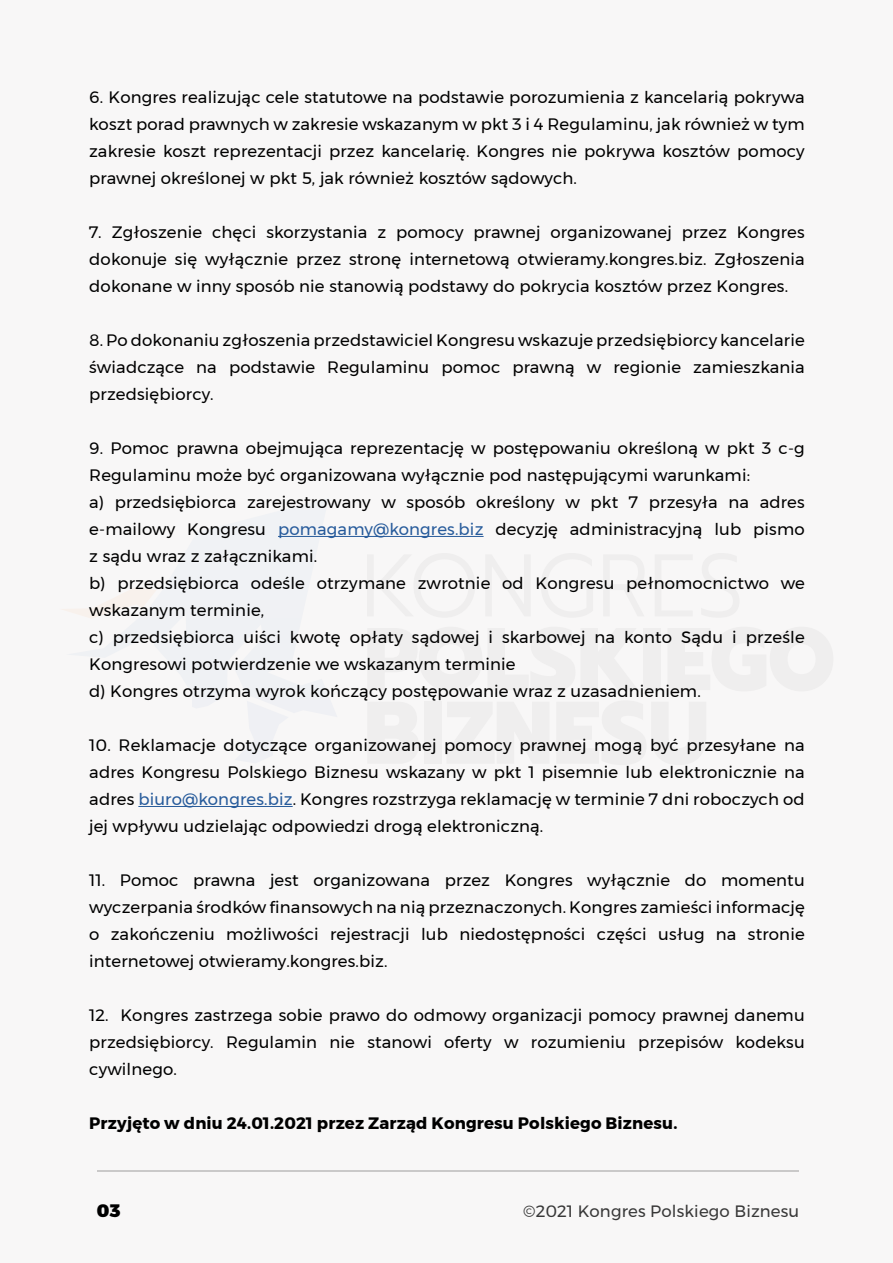
<style>
.page{position:relative;width:893px;height:1263px;background:#f8f7f7}
.page>*{position:absolute;margin:0;border:0;box-sizing:border-box;transform-origin:0 0}
.t1{font:900 18px "Montserrat";color:#000}
.t2{font:16.5px/27px "Montserrat";letter-spacing:.01em;color:#000;text-align:justify}
.t3{font:700 16.5px "Montserrat";letter-spacing:.01em;color:#000}
.t4{font:16.5px "Montserrat";letter-spacing:.01em;color:#383838}
.s1{color:#275b9b}
</style>
<div class="page">
<div style="left:643px;top:628px;width:18px;height:62px;background:#efeeee"></div>
<div style="left:424px;top:702px;width:17px;height:62px;background:#efeeee"></div>
<svg style="left:66px;top:535px;width:271px;height:83px"></svg>
<hr style="left:97px;top:1169px;width:701px;height:2px;background:#cac9c9">
<hr style="left:278px;top:536px;width:206px;height:1px;background:#275b9b">
<hr style="left:138px;top:806px;width:155px;height:1px;background:#275b9b">
<p class="t2" style="left:89px;top:84px;width:717px">6. Kongres realizując cele statutowe na podstawie porozumienia z kancelarią pokrywa koszt porad prawnych w zakresie wskazanym w pkt 3 i 4 Regulaminu, jak również w tym zakresie koszt reprezentacji przez kancelarię. Kongres nie pokrywa kosztów pomocy prawnej określonej w pkt 5, jak również kosztów sądowych.</p>
<p class="t2" style="left:89px;top:219px;width:717px">7. Zgłoszenie chęci skorzystania z pomocy prawnej organizowanej przez Kongres dokonuje się wyłącznie przez stronę internetową otwieramy.kongres.biz. Zgłoszenia dokonane w inny sposób nie stanowią podstawy do pokrycia kosztów przez Kongres.</p>
<p class="t2" style="left:89px;top:327px;width:717px">8. Po dokonaniu zgłoszenia przedstawiciel Kongresu wskazuje przedsiębiorcy kancelarie świadczące na podstawie Regulaminu pomoc prawną w regionie zamieszkania przedsiębiorcy.</p>
<p class="t2" style="left:89px;top:435px;width:717px;text-align:left">9. Pomoc prawna obejmująca reprezentację w postępowaniu określoną w pkt 3 c-g Regulaminu może być organizowana wyłącznie pod następującymi warunkami:<br>a) przedsiębiorca zarejestrowany w sposób określony w pkt 7 przesyła na adres e-mailowy Kongresu <span class="s1">pomagamy@kongres.biz</span> decyzję administracyjną lub pismo z sądu wraz z załącznikami.<br>b) przedsiębiorca odeśle otrzymane zwrotnie od Kongresu pełnomocnictwo we wskazanym terminie,<br>c) przedsiębiorca uiści kwotę opłaty sądowej i skarbowej na konto Sądu i prześle Kongresowi potwierdzenie we wskazanym terminie<br>d) Kongres otrzyma wyrok kończący postępowanie wraz z uzasadnieniem.</p>
<p class="t2" style="left:89px;top:732px;width:717px">10. Reklamacje dotyczące organizowanej pomocy prawnej mogą być przesyłane na adres Kongresu Polskiego Biznesu wskazany w pkt 1 pisemnie lub elektronicznie na adres <span class="s1">biuro@kongres.biz</span>. Kongres rozstrzyga reklamację w terminie 7 dni roboczych od jej wpływu udzielając odpowiedzi drogą elektroniczną.</p>
<p class="t2" style="left:89px;top:867px;width:717px">11. Pomoc prawna jest organizowana przez Kongres wyłącznie do momentu wyczerpania środków finansowych na nią przeznaczonych. Kongres zamieści informację o zakończeniu możliwości rejestracji lub niedostępności części usług na stronie internetowej otwieramy.kongres.biz.</p>
<p class="t2" style="left:89px;top:1002px;width:717px">12. Kongres zastrzega sobie prawo do odmowy organizacji pomocy prawnej danemu przedsiębiorcy. Regulamin nie stanowi oferty w rozumieniu przepisów kodeksu cywilnego.</p>
<p class="t3" style="left:89px;top:1110px;width:590px">Przyjęto w dniu 24.01.2021 przez Zarząd Kongresu Polskiego Biznesu.</p>
<p class="t1" style="left:97px;top:1196px;width:25px">03</p>
<p class="t4" style="left:523px;top:1199px;width:278px">©2021 Kongres Polskiego Biznesu</p>
</div>
